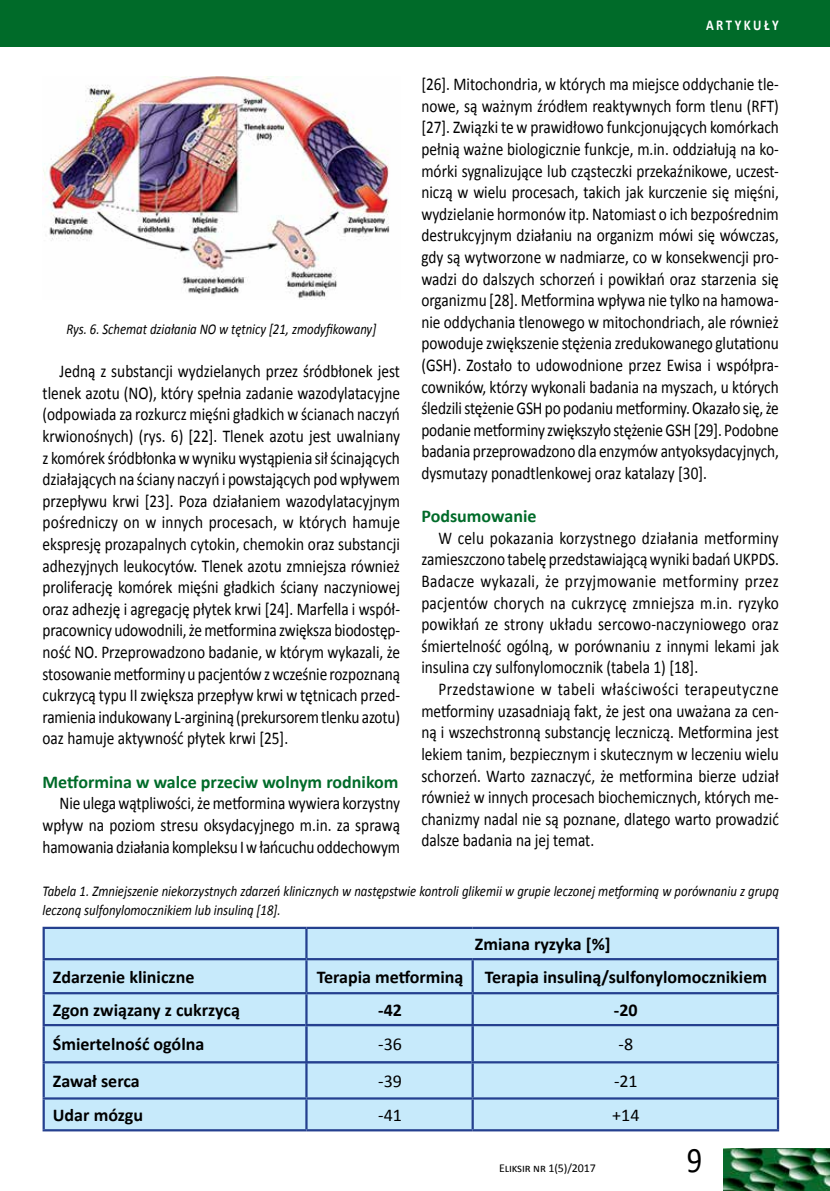
<style>
.page{position:relative;width:830px;height:1191px;background:#fff}
.page>*{position:absolute;margin:0;border:0;box-sizing:border-box;transform-origin:0 0}
.t1{font:36px "Calibri";color:#000;scale:.85 1}
.t2{font:18px/21.6px "Calibri";color:#000;text-align:justify;scale:.85 1}
.t3{font:700 18px "Calibri";color:#000}
.t4{font:700 18px "Calibri";color:#006b29}
.t5{font:18px "Calibri";color:#000}
.t6{font:italic 15px/18.8px "Calibri";color:#000;scale:.85 1}
.t7{font:700 15px "Calibri";letter-spacing:.2em;color:#fff;scale:.85 1}
.t8{font:12px "Calibri";letter-spacing:-.01em;color:#000}
</style>
<div class="page">
<div style="left:0;top:0;width:829px;height:47px;background:#006b29"></div>
<img style="left:723px;top:1148px;width:106px;height:43px">
<img style="left:43px;top:77px;width:347px;height:222px">
<div style="left:45px;top:929px;width:731px;height:200px;background:#c7eafb"></div>
<hr style="left:43px;top:926px;width:263px;height:3px;background:#25408f">
<hr style="left:43px;top:929px;width:2px;height:29px;background:#25408f">
<hr style="left:43px;top:958px;width:263px;height:2px;background:#25408f">
<hr style="left:43px;top:960px;width:2px;height:32px;background:#25408f">
<hr style="left:43px;top:992px;width:263px;height:2px;background:#25408f">
<hr style="left:43px;top:994px;width:2px;height:30px;background:#25408f">
<hr style="left:43px;top:1024px;width:262px;height:2px;background:#25408f">
<hr style="left:43px;top:1026px;width:2px;height:35px;background:#25408f">
<hr style="left:43px;top:1061px;width:264px;height:2px;background:#25408f">
<hr style="left:43px;top:1063px;width:2px;height:34px;background:#25408f">
<hr style="left:43px;top:1097px;width:263px;height:2px;background:#25408f">
<hr style="left:43px;top:1099px;width:2px;height:30px;background:#25408f">
<hr style="left:43px;top:1129px;width:263px;height:2px;background:#25408f">
<hr style="left:306px;top:926px;width:166px;height:3px;background:#25408f">
<hr style="left:305px;top:929px;width:2px;height:29px;background:#25408f">
<hr style="left:472px;top:926px;width:306px;height:3px;background:#25408f">
<hr style="left:776px;top:929px;width:2px;height:29px;background:#25408f">
<hr style="left:306px;top:958px;width:166px;height:2px;background:#25408f">
<hr style="left:305px;top:960px;width:2px;height:32px;background:#25408f">
<hr style="left:306px;top:992px;width:166px;height:2px;background:#25408f">
<hr style="left:305px;top:994px;width:2px;height:30px;background:#25408f">
<hr style="left:305px;top:1024px;width:168px;height:2px;background:#25408f">
<hr style="left:305px;top:1026px;width:2px;height:35px;background:#25408f">
<hr style="left:305px;top:1061px;width:166px;height:2px;background:#25408f">
<hr style="left:305px;top:1063px;width:2px;height:34px;background:#25408f">
<hr style="left:306px;top:1097px;width:166px;height:2px;background:#25408f">
<hr style="left:305px;top:1099px;width:2px;height:30px;background:#25408f">
<hr style="left:306px;top:1129px;width:166px;height:2px;background:#25408f">
<hr style="left:472px;top:958px;width:306px;height:2px;background:#25408f">
<hr style="left:471px;top:960px;width:2px;height:32px;background:#25408f">
<hr style="left:776px;top:960px;width:2px;height:32px;background:#25408f">
<hr style="left:472px;top:992px;width:306px;height:2px;background:#25408f">
<hr style="left:471px;top:994px;width:2px;height:30px;background:#25408f">
<hr style="left:776px;top:994px;width:2px;height:30px;background:#25408f">
<hr style="left:471px;top:1024px;width:307px;height:2px;background:#25408f">
<hr style="left:776px;top:1026px;width:2px;height:35px;background:#25408f">
<hr style="left:471px;top:1026px;width:2px;height:35px;background:#25408f">
<hr style="left:471px;top:1061px;width:307px;height:2px;background:#25408f">
<hr style="left:471px;top:1063px;width:2px;height:34px;background:#25408f">
<hr style="left:776px;top:1063px;width:2px;height:34px;background:#25408f">
<hr style="left:472px;top:1097px;width:306px;height:2px;background:#25408f">
<hr style="left:471px;top:1099px;width:2px;height:30px;background:#25408f">
<hr style="left:776px;top:1099px;width:2px;height:30px;background:#25408f">
<hr style="left:472px;top:1129px;width:306px;height:2px;background:#25408f">
<p class="t7" style="left:705px;top:16px;width:87px">ARTYKUŁY</p>
<p class="t2" style="left:421px;top:73px;width:422px">[26]. Mitochondria, w których ma miejsce oddychanie tle&shy;nowe, są ważnym źródłem reaktywnych form tlenu (RFT) [27]. Związki te w prawidłowo funkcjonujących komórkach pełnią ważne biologicznie funkcje, m.in. oddziałują na ko&shy;mórki sygnalizujące lub cząsteczki przekaźnikowe, uczest&shy;niczą w wielu procesach, takich jak kurczenie się mięśni, wydzielanie hormonów itp. Natomiast o ich bezpośrednim destrukcyjnym działaniu na organizm mówi się wówczas, gdy są wytworzone w nadmiarze, co w konsekwencji pro&shy;wadzi do dalszych schorzeń i powikłań oraz starzenia się organizmu [28]. Metformina wpływa nie tylko na hamowa&shy;nie oddychania tlenowego w mitochondriach, ale również powoduje zwiększenie stężenia zredukowanego glutationu (GSH). Zostało to udowodnione przez Ewisa i współpra&shy;cowników, którzy wykonali badania na myszach, u których śledzili stężenie GSH po podaniu metforminy. Okazało się, że podanie metforminy zwiększyło stężenie GSH [29]. Podobne badania przeprowadzono dla enzymów antyoksydacyjnych, dysmutazy ponadtlenkowej oraz katalazy [30].</p>
<p class="t4" style="left:421px;top:505px;width:117px">Podsumowanie</p>
<p class="t2" style="left:421px;top:527px;width:422px;text-indent:17px">W celu pokazania korzystnego działania metforminy zamieszczono tabelę przedstawiającą wyniki badań UKPDS.<br>Badacze wykazali, że przyjmowanie metforminy przez pacjentów chorych na cukrzycę zmniejsza m.in. ryzyko powikłań ze strony układu sercowo-naczyniowego oraz śmiertelność ogólną, w porównaniu z innymi lekami jak insulina czy sulfonylomocznik (tabela 1) [18].</p>
<p class="t2" style="left:421px;top:678px;width:422px;text-indent:17px">Przedstawione w tabeli właściwości terapeutyczne metforminy uzasadniają fakt, że jest ona uważana za cen&shy;ną i wszechstronną substancję leczniczą. Metformina jest lekiem tanim, bezpiecznym i skutecznym w leczeniu wielu schorzeń. Warto zaznaczyć, że metformina bierze udział również w innych procesach biochemicznych, których me&shy;chanizmy nadal nie są poznane, dlatego warto prowadzić dalsze badania na jej temat.</p>
<p class="t6" style="left:43px;top:881px;width:867px">Tabela 1. Zmniejszenie niekorzystnych zdarzeń klinicznych w następstwie kontroli glikemii w grupie leczonej metforminą w porównaniu z grupą leczoną sulfonylomocznikiem lub insuliną [18].</p>
<p class="t3" style="left:474px;top:932px;width:137px">Zmiana ryzyka [%]</p>
<p class="t3" style="left:53px;top:965px;width:143px">Zdarzenie kliniczne</p>
<p class="t3" style="left:316px;top:965px;width:451px">Terapia metforminą Terapia insuliną/sulfonylomocznikiem</p>
<p class="t3" style="left:53px;top:998px;width:189px">Zgon związany z cukrzycą</p>
<p class="t3" style="left:378px;top:998px;width:25px">-42</p>
<p class="t3" style="left:613px;top:998px;width:25px">-20</p>
<p class="t3" style="left:53px;top:1033px;width:153px">Śmiertelność ogólna</p>
<p class="t5" style="left:378px;top:1033px;width:25px">-36</p>
<p class="t5" style="left:618px;top:1033px;width:16px">-8</p>
<p class="t3" style="left:53px;top:1069px;width:88px">Zawał serca</p>
<p class="t5" style="left:378px;top:1069px;width:25px">-39</p>
<p class="t5" style="left:613px;top:1069px;width:25px">-21</p>
<p class="t3" style="left:53px;top:1103px;width:92px">Udar mózgu</p>
<p class="t5" style="left:378px;top:1103px;width:25px">-41</p>
<p class="t5" style="left:612px;top:1103px;width:29px">+14</p>
<p class="t6" style="left:66px;top:319px;width:366px">Rys. 6. Schemat działania NO w tętnicy [21, zmodyfikowany]</p>
<p class="t2" style="left:43px;top:360px;width:422px;text-indent:17px">Jedną z substancji wydzielanych przez śródbłonek jest tlenek azotu (NO), który spełnia zadanie wazodylatacyjne (odpowiada za rozkurcz mięśni gładkich w ścianach naczyń krwionośnych) (rys. 6) [22]. Tlenek azotu jest uwalniany z komórek śródbłonka w wyniku wystąpienia sił ścinających działających na ściany naczyń i powstających pod wpływem przepływu krwi [23]. Poza działaniem wazodylatacyjnym pośredniczy on w innych procesach, w których hamuje ekspresję prozapalnych cytokin, chemokin oraz substancji adhezyjnych leukocytów. Tlenek azotu zmniejsza również proliferację komórek mięśni gładkich ściany naczyniowej oraz adhezję i agregację płytek krwi [24]. Marfella i współ&shy;pracownicy udowodnili, że metformina zwiększa biodostęp&shy;ność NO. Przeprowadzono badanie, w którym wykazali, że stosowanie metforminy u pacjentów z wcześnie rozpoznaną cukrzycą typu II zwiększa przepływ krwi w tętnicach przed&shy;ramienia indukowany L-argininą (prekursorem tlenku azotu) oaz hamuje aktywność płytek krwi [25].</p>
<p class="t4" style="left:43px;top:770px;width:357px">Metformina w walce przeciw wolnym rodnikom</p>
<p class="t2" style="left:43px;top:792px;width:422px;text-indent:17px">Nie ulega wątpliwości, że metformina wywiera korzystny wpływ na poziom stresu oksydacyjnego m.in. za sprawą hamowania działania kompleksu I w łańcuchu oddechowym</p>
<p class="t8" style="left:499px;top:1160px;width:98px">Eliksir nr 1(5)/2017</p>
<h1 class="t1" style="left:686px;top:1137px;width:20px">9</h1>
</div>
